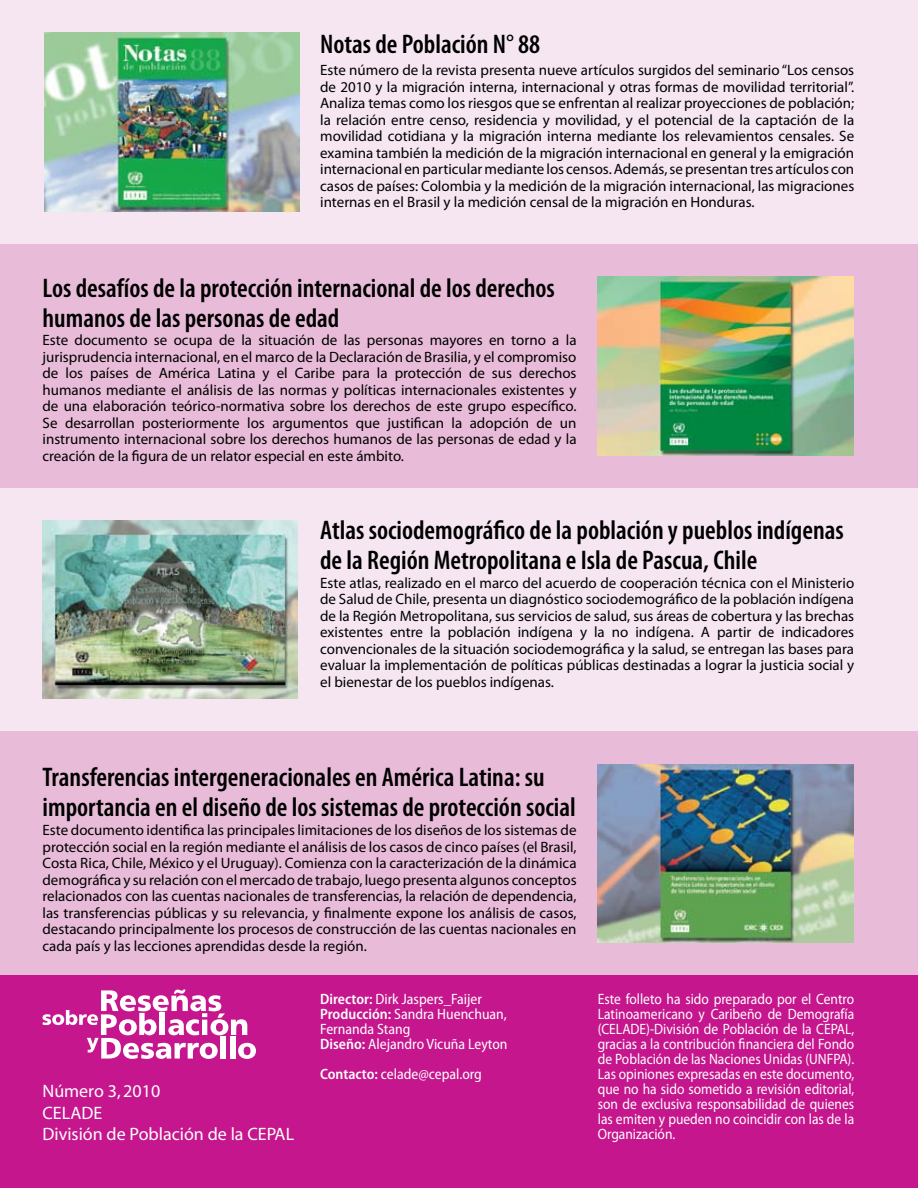
<style>
.page{position:relative;width:918px;height:1188px;background:#fff}
.page>*{position:absolute;margin:0;border:0;box-sizing:border-box;transform-origin:0 0}
.t1{font:600 condensed 27px/30px "Myriad Pro";color:#000}
.t2{font:18px/21.6px "Myriad";color:#fff}
.t3{font:15px/16.5px "Myriad Pro";color:#000;text-align:justify}
.t4{font:15px/15px "Myriad Pro";color:#fff;text-align:justify;scale:.9 1}
.t5{font:semi-condensed 15px/15px "Myriad Pro";color:#fff}
.s1{font-weight:600}
</style>
<div class="page">
<div style="left:0;top:488px;width:918px;height:244px;background:#f5e6f1"></div>
<div style="left:0;top:732px;width:918px;height:243px;background:#e8bcd8"></div>
<div style="left:0;top:975px;width:918px;height:213px;background:#c6168d"></div>
<div style="left:0;top:244px;width:918px;height:244px;background:#e8bcd8"></div>
<div style="left:0;top:0;width:918px;height:244px;background:#f5e6f1"></div>
<img style="left:44px;top:33px;width:255px;height:178px">
<img style="left:598px;top:276px;width:255px;height:179px">
<img style="left:43px;top:520px;width:255px;height:179px">
<img style="left:598px;top:764px;width:255px;height:179px">
<svg style="left:43px;top:990px;width:213px;height:69px"></svg>
<h1 class="t1" style="left:320px;top:29px;width:221px">Notas de Población N° 88</h1>
<p class="t3" style="left:320px;top:62px;width:536px">Este número de la revista presenta nueve artículos surgidos del seminario “Los censos de 2010 y la migración interna, internacional y otras formas de movilidad territorial”.<br>Analiza temas como los riesgos que se enfrentan al realizar proyecciones de población; la relación entre censo, residencia y movilidad, y el potencial de la captación de la movilidad cotidiana y la migración interna mediante los relevamientos censales. Se examina también la medición de la migración internacional en general y la emigración internacional en particular mediante los censos. Además, se presentan tres artículos con casos de países: Colombia y la medición de la migración internacional, las migraciones internas en el Brasil y la medición censal de la migración en Honduras.</p>
<h1 class="t1" style="left:43px;top:273px;width:514px">Los desafíos de la protección internacional de los derechos humanos de las personas de edad</h1>
<p class="t3" style="left:43px;top:332px;width:536px">Este documento se ocupa de la situación de las personas mayores en torno a la jurisprudencia internacional, en el marco de la Declaración de Brasilia, y el compromiso de los países de América Latina y el Caribe para la protección de sus derechos humanos mediante el análisis de las normas y políticas internacionales existentes y de una elaboración teórico-normativa sobre los derechos de este grupo específico.<br>Se desarrollan posteriormente los argumentos que justifican la adopción de un instrumento internacional sobre los derechos humanos de las personas de edad y la creación de la figura de un relator especial en este ámbito.</p>
<h1 class="t1" style="left:320px;top:516px;width:525px">Atlas sociodemográfico de la población y pueblos indígenas de la Región Metropolitana e Isla de Pascua, Chile</h1>
<p class="t3" style="left:320px;top:574px;width:536px">Este atlas, realizado en el marco del acuerdo de cooperación técnica con el Ministerio de Salud de Chile, presenta un diagnóstico sociodemográfico de la población indígena de la Región Metropolitana, sus servicios de salud, sus áreas de cobertura y las brechas existentes entre la población indígena y la no indígena. A partir de indicadores convencionales de la situación sociodemográfica y la salud, se entregan las bases para evaluar la implementación de políticas públicas destinadas a lograr la justicia social y el bienestar de los pueblos indígenas.</p>
<h1 class="t1" style="left:43px;top:762px;width:535px">Transferencias intergeneracionales en América Latina: su importancia en el diseño de los sistemas de protección social</h1>
<p class="t3" style="left:43px;top:822px;width:536px">Este documento identifica las principales limitaciones de los diseños de los sistemas de protección social en la región mediante el análisis de los casos de cinco países (el Brasil, Costa Rica, Chile, México y el Uruguay). Comienza con la caracterización de la dinámica demográfica y su relación con el mercado de trabajo, luego presenta algunos conceptos relacionados con las cuentas nacionales de transferencias, la relación de dependencia, las transferencias públicas y su relevancia, y finalmente expone los análisis de casos, destacando principalmente los procesos de construcción de las cuentas nacionales en cada país y las lecciones aprendidas desde la región.</p>
<p class="t2" style="left:43px;top:1081px;width:253px">Número 3, 2010<br>CELADE<br>División de Población de la CEPAL</p>
<p class="t5" style="left:320px;top:991px;width:189px"><span class="s1">Director:</span> Dirk Jaspers_Faijer<br><span class="s1">Producción:</span> Sandra Huenchuan,<br>Fernanda Stang<br><span class="s1">Diseño:</span> Alejandro Vicuña Leyton</p>
<p class="t5" style="left:320px;top:1066px;width:163px"><span class="s1">Contacto:</span> celade@cepal.org</p>
<p class="t4" style="left:598px;top:991px;width:286px">Este folleto ha sido preparado por el Centro Latinoamericano y Caribeño de Demografía (CELADE)-División de Población de la CEPAL, gracias a la contribución financiera del Fondo de Población de las Naciones Unidas (UNFPA).<br>Las opiniones expresadas en este documento, que no ha sido sometido a revisión editorial, son de exclusiva responsabilidad de quienes las emiten y pueden no coincidir con las de la Organización.</p>
</div>
